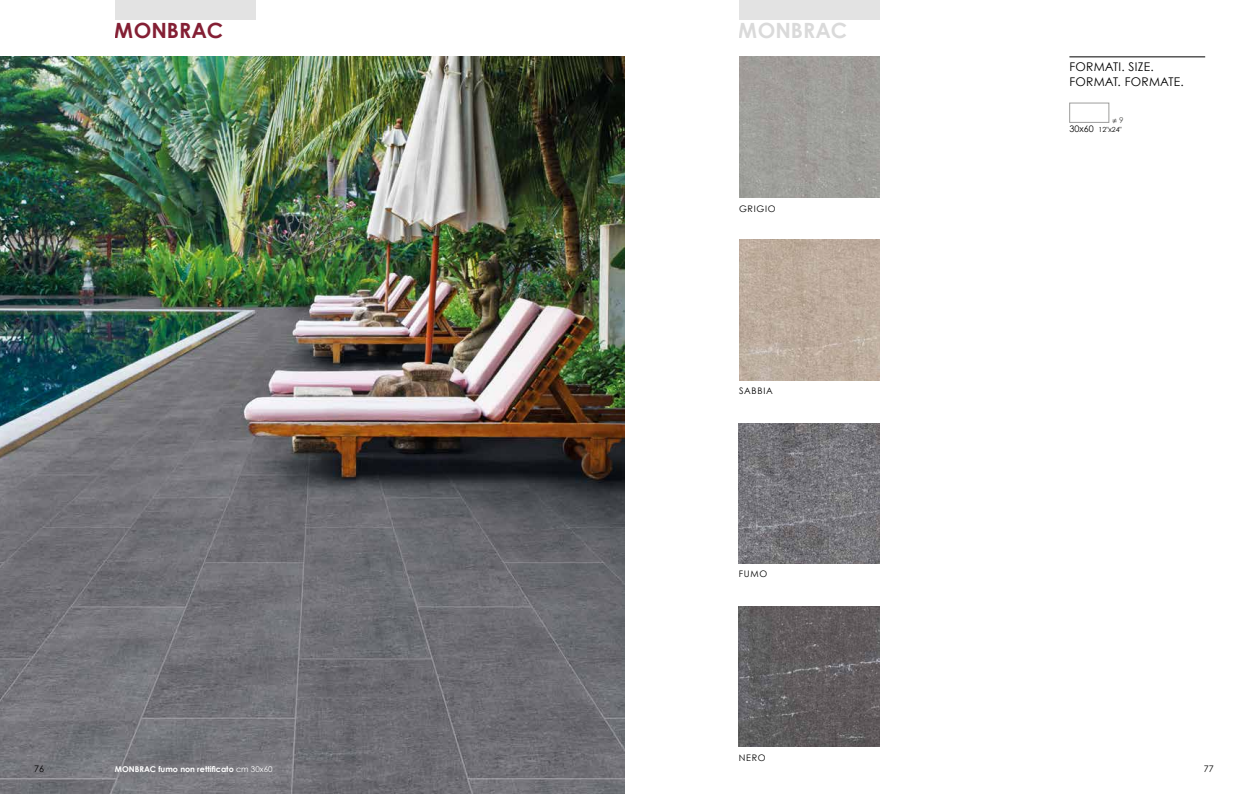
<style>
.page{position:relative;width:1248px;height:794px;background:#fff}
.page>*{position:absolute;margin:0;border:0;box-sizing:border-box;transform-origin:0 0}
.t1{font:700 21px "Century Gothic";color:#841f34}
.t2{font:700 21px "Century Gothic";color:#dadada}
.t3{font:12px/14.4px "Century Gothic";letter-spacing:.02em;color:#000}
.t4{font:9px "Century Gothic";letter-spacing:.08em;color:#000}
.t5{font:700 8px "Century Gothic";color:#fff}
.t6{font:8px "Helvetica";color:#575756}
.t7{font:7px "Century Gothic";color:#000}
.s1{font-family:"Century Gothic"}
.s2{font-size:9px}
.s3{font-weight:400}
</style>
<div class="page">
<img style="left:0;top:57px;width:624px;height:737px">
<img style="left:739px;top:57px;width:140px;height:140px">
<img style="left:739px;top:240px;width:140px;height:140px">
<img style="left:738px;top:423px;width:141px;height:140px">
<img style="left:738px;top:606px;width:141px;height:140px">
<div style="left:1069px;top:103px;width:39px;height:20px;border:1px solid #9d9d9c"></div>
<div style="left:115px;top:0;width:140px;height:20px;background:#e3e3e3"></div>
<div style="left:738px;top:0;width:141px;height:20px;background:#e3e3e3"></div>
<hr style="left:1069px;top:57px;width:135px;height:1px;background:#000">
<h1 class="t1" style="left:115px;top:18px;width:110px">MONBRAC</h1>
<h1 class="t2" style="left:738px;top:18px;width:110px">MONBRAC</h1>
<p class="t4" style="left:739px;top:203px;width:38px">GRIGIO</p>
<p class="t4" style="left:739px;top:385px;width:35px">SABBIA</p>
<p class="t4" style="left:738px;top:568px;width:30px">FUMO</p>
<p class="t4" style="left:738px;top:752px;width:28px">NERO</p>
<h2 class="t3" style="left:1069px;top:59px;width:116px">FORMATI. SIZE.<br>FORMAT. FORMATE.</h2>
<p class="t6" style="left:1112px;top:114px;width:13px">≠ <span class="s1">9</span></p>
<p class="t7" style="left:1069px;top:125px;width:54px"><span class="s2">30x60</span> 12"x24"</p>
<p class="t4" style="left:34px;top:763px;width:11px">76</p>
<p class="t4" style="left:1203px;top:763px;width:11px">77</p>
<p class="t5" style="left:115px;top:763px;width:159px">MONBRAC fumo non rettificato <span class="s3">cm 30x60</span></p>
</div>
